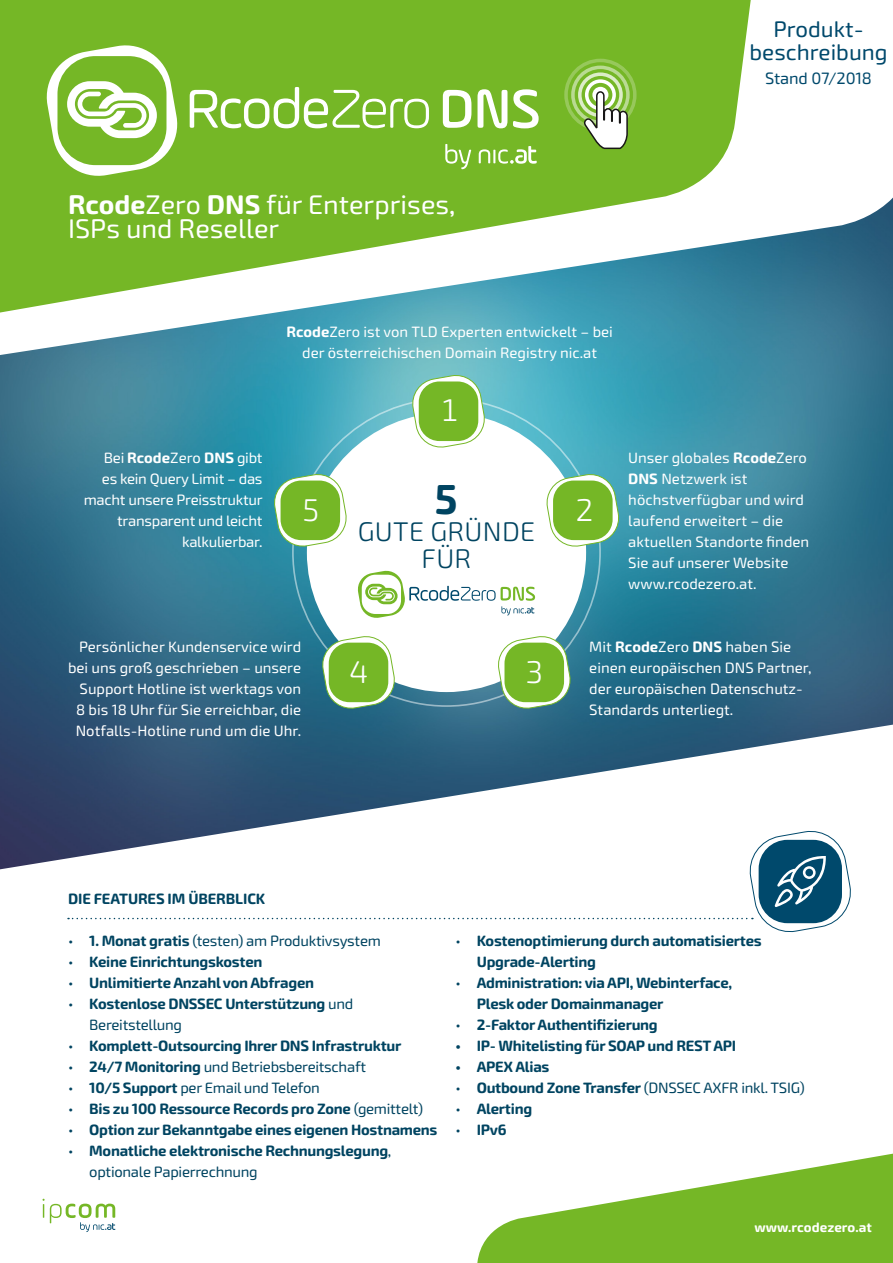
<style>
.page{position:relative;width:893px;height:1263px;background:#fff}
.page>*{position:absolute;margin:0;border:0;box-sizing:border-box;transform-origin:0 0}
.t1{font:700 42px "Exo Soft";color:#004461}
.t2{font:300 31.5px "Exo Soft";color:#fff}
.t3{font:27px/24px "Exo Soft";color:#fff}
.t4{font:300 27px/27px "Exo Soft";letter-spacing:.01em;color:#004461;text-align:center}
.t5{font:22.5px/22.5px "Exo Soft";color:#00496c;text-align:center}
.t6{font:16.5px "Exo Soft";letter-spacing:-.01em;color:#00496c}
.t7{font:700 15px/21px "Exo Soft";letter-spacing:-.02em;color:#004461}
.t8{font:15px/21px "Exo Soft";color:#fff}
.t9{font:15px "Exo Soft";letter-spacing:-.02em;color:#004461}
.t10{font:15px/21px "Exo Soft";letter-spacing:-.02em;color:#fff;text-align:right}
.t11{font:700 13.5px "Exo Soft";color:#fff}
.s1{font-weight:700}
.s2{font-weight:400}
</style>
<div class="page">
<img style="left:0;top:380px;width:893px;height:489px">
<div style="left:307px;top:413px;width:279px;height:279px;background:#fff;border-radius:50%"></div>
<svg style="left:0;top:197px;width:893px;height:183px;background:#4f95ab"></svg>
<svg style="left:0;top:0;width:762px;height:335px;fill:#75b726"></svg>
<svg style="left:477px;top:1153px;width:416px;height:110px;fill:#75b726"></svg>
<svg style="left:47px;top:45px;width:134px;height:131px"></svg>
<svg style="left:190px;top:87px;width:239px;height:41px"></svg>
<svg style="left:443px;top:90px;width:28px;height:38px"></svg>
<svg style="left:477px;top:89px;width:30px;height:39px"></svg>
<svg style="left:513px;top:89px;width:26px;height:39px"></svg>
<svg style="left:445px;top:144px;width:26px;height:25px"></svg>
<svg style="left:479px;top:146px;width:58px;height:18px"></svg>
<svg style="left:358px;top:571px;width:177px;height:47px"></svg>
<div style="left:585px;top:79px;width:31px;height:31px;border:4px solid #fff;border-radius:50%"></div>
<div style="left:578px;top:72px;width:45px;height:45px;border:4px solid #fff;border-radius:50%"></div>
<div style="left:571px;top:66px;width:59px;height:58px;border:4px solid #fff;border-radius:50%"></div>
<div style="left:564px;top:59px;width:73px;height:72px;border:4px solid #fff;border-radius:50%"></div>
<div style="left:592px;top:87px;width:16px;height:16px;background:#fff;border-radius:50%"></div>
<svg style="left:583px;top:90px;width:46px;height:90px"></svg>
<svg style="left:410px;top:373px;width:77px;height:75px"></svg>
<div style="left:419px;top:381px;width:59px;height:60px;background:#75b726;border-radius:21px"></div>
<svg style="left:320px;top:634px;width:77px;height:76px"></svg>
<div style="left:329px;top:643px;width:59px;height:59px;background:#75b726;border-radius:21px"></div>
<svg style="left:496px;top:634px;width:77px;height:76px"></svg>
<div style="left:504px;top:643px;width:60px;height:59px;background:#75b726;border-radius:21px"></div>
<svg style="left:272px;top:472px;width:75px;height:76px"></svg>
<div style="left:281px;top:481px;width:59px;height:59px;background:#75b726;border-radius:21px"></div>
<svg style="left:546px;top:472px;width:75px;height:76px"></svg>
<div style="left:553px;top:481px;width:60px;height:59px;background:#75b726;border-radius:21px"></div>
<svg style="left:68px;top:828px;width:786px;height:105px"></svg>
<svg style="left:43px;top:1199px;width:72px;height:33px"></svg>
<h3 class="t5" style="left:749px;top:18px;width:140px">Produkt&shy;beschreibung</h3>
<p class="t6" style="left:765px;top:68px;width:108px">Stand 07/2018</p>
<h3 class="t3" style="left:68px;top:193px;width:389px"><span class="s1">Rcode</span>Zero <span class="s1">DNS</span> für Enterprises,<br>ISPs und Reseller</h3>
<p class="t10" style="left:84px;top:448px;width:181px">Bei <span class="s1">Rcode</span>Zero <span class="s1">DNS</span> gibt<br>es kein Query Limit – das macht unsere Preisstruktur transparent und leicht kalkulierbar.</p>
<p class="t8" style="left:286px;top:322px;width:328px;text-align:center"><span class="s1">Rcode</span>Zero ist von TLD Experten entwickelt – bei der österreichischen Domain Registry nic.at</p>
<h2 class="t2" style="left:302px;top:492px;width:19px">5</h2>
<h2 class="t2" style="left:441px;top:392px;width:19px">1</h2>
<h1 class="t1" style="left:434px;top:474px;width:26px">5</h1>
<h3 class="t4" style="left:358px;top:518px;width:179px">GUTE GRÜNDE<br>FÜR</h3>
<h2 class="t2" style="left:575px;top:492px;width:19px">2</h2>
<p class="t8" style="left:628px;top:448px;width:183px">Unser globales <span class="s1">Rcode</span>Zero<br><span class="s1">DNS</span> Netzwerk ist höchstverfügbar und wird laufend erweitert – die aktuellen Standorte finden<br>Sie auf unserer Website www.rcodezero.at.</p>
<p class="t8" style="left:68px;top:637px;width:235px;text-align:right">Persönlicher Kundenservice wird bei uns groß geschrieben – unsere Support Hotline ist werktags von 8 bis 18 Uhr für Sie erreichbar, die Notfalls-Hotline rund um die Uhr.</p>
<h2 class="t2" style="left:350px;top:654px;width:19px">4</h2>
<h2 class="t2" style="left:525px;top:654px;width:19px">3</h2>
<p class="t8" style="left:589px;top:637px;width:224px">Mit <span class="s1">Rcode</span>Zero <span class="s1">DNS</span> haben Sie einen europäischen DNS Partner, der europäischen Datenschutz-<br>Standards unterliegt.</p>
<p class="t7" style="left:68px;top:889px;width:199px">DIE FEATURES IM ÜBERBLICK</p>
<p class="t9" style="left:68px;top:932px;width:314px">• <span class="s1">1. Monat gratis</span> (testen) am Produktivsystem</p>
<p class="t7" style="left:68px;top:952px;width:196px"><span class="s2">•</span> Keine Einrichtungskosten</p>
<p class="t7" style="left:68px;top:973px;width:248px"><span class="s2">•</span> Unlimitierte Anzahl von Abfragen</p>
<p class="t7" style="left:89px;top:994px;width:266px;text-indent:-21px"><span class="s2">•</span> Kostenlose DNSSEC Unterstützung <span class="s2">und<br>Bereitstellung</span></p>
<p class="t7" style="left:68px;top:1036px;width:335px"><span class="s2">•</span> Komplett-Outsourcing Ihrer DNS Infrastruktur</p>
<p class="t9" style="left:68px;top:1058px;width:300px">• <span class="s1">24/7 Monitoring</span> und Betriebsbereitschaft</p>
<p class="t9" style="left:68px;top:1079px;width:253px">• <span class="s1">10/5 Support</span> per Email und Telefon</p>
<p class="t7" style="left:68px;top:1099px;width:357px"><span class="s2">•</span> Bis zu 100 Ressource Records pro Zone <span class="s2">(gemittelt)</span></p>
<p class="t7" style="left:68px;top:1120px;width:371px"><span class="s2">•</span> Option zur Bekanntgabe eines eigenen Hostnamens</p>
<p class="t7" style="left:89px;top:1141px;width:304px;text-indent:-21px"><span class="s2">•</span> Monatliche elektronische Rechnungslegung<span class="s2">, optionale Papierrechnung</span></p>
<p class="t7" style="left:477px;top:931px;width:286px;text-indent:-21px"><span class="s2">•</span> Kostenoptimierung durch automatisiertes<br>Upgrade-Alerting</p>
<p class="t7" style="left:477px;top:973px;width:257px;text-indent:-21px"><span class="s2">•</span> Administration: via API, Webinterface,<br>Plesk oder Domainmanager</p>
<p class="t7" style="left:455px;top:1015px;width:204px"><span class="s2">•</span> 2-Faktor Authentifizierung</p>
<p class="t7" style="left:455px;top:1036px;width:282px">• IP- Whitelisting für SOAP und REST API</p>
<p class="t7" style="left:455px;top:1057px;width:96px">• APEX Alias</p>
<p class="t9" style="left:455px;top:1079px;width:351px">• <span class="s1">Outbound Zone Transfer</span> (DNSSEC AXFR inkl. TSIG)</p>
<p class="t7" style="left:455px;top:1099px;width:78px"><span class="s2">•</span> Alerting</p>
<p class="t7" style="left:455px;top:1120px;width:53px"><span class="s2">•</span> IPv6</p>
<p class="t11" style="left:754px;top:1219px;width:119px">www.rcodezero.at</p>
</div>
